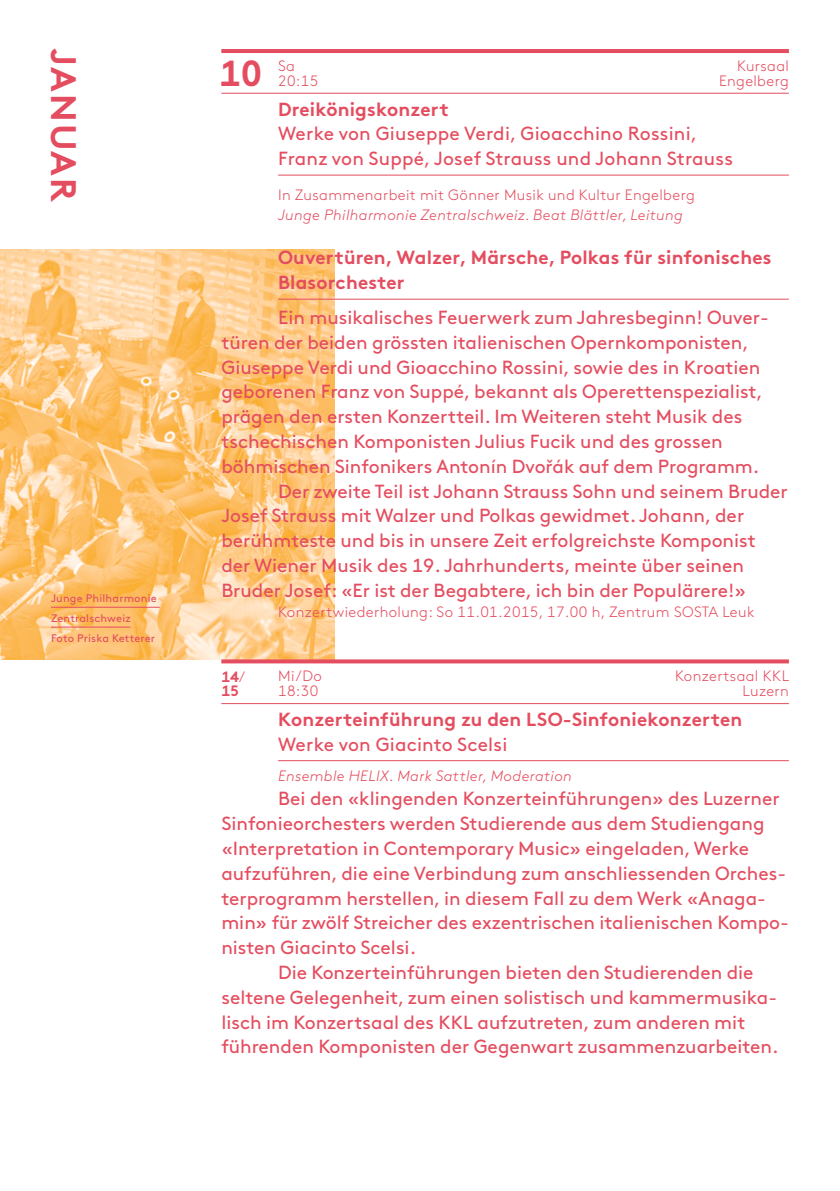
<style>
.page{position:relative;width:840px;height:1191px;background:#fff}
.page>*{position:absolute;margin:0;border:0;box-sizing:border-box;transform-origin:0 0}
.t1{font:700 36.2px "Brown Pro";color:#e44d5f}
.t2{font:35.4px "Brown Pro Bold Alt";letter-spacing:.06em;color:#e44d5f}
.t3{font:19px "Brown Pro Regular Alt";color:#e44d5f}
.t4{font:700 19px/24.8px "Brown Pro";letter-spacing:.01em;color:#e44d5f}
.t5{font:19px/24.8px "Brown Pro";letter-spacing:.01em;color:#e44d5f}
.t6{font:300 15px "Brown Pro";letter-spacing:.025em;color:#e44d5f}
.t7{font:italic 300 15px "Brown Pro";letter-spacing:.025em;color:#e44d5f}
.t8{font:700 15px/14.2px "Brown Pro";color:#e44d5f}
.t9{font:11px/19.8px "Brown Pro Regular Alt";letter-spacing:.015em;color:#e44d5f}
.s1{font-weight:300}
</style>
<div class="page">
<img style="left:0;top:249px;width:334px;height:410px">
<hr style="left:51px;top:607px;width:109px;height:1px;background:#e44d5f">
<hr style="left:51px;top:626px;width:79px;height:1px;background:#e44d5f">
<hr style="left:221px;top:49px;width:567px;height:4px;background:#e44d5f">
<hr style="left:221px;top:93px;width:567px;height:1px;background:#e44d5f">
<hr style="left:278px;top:175px;width:510px;height:1px;background:#e44d5f">
<hr style="left:278px;top:299px;width:510px;height:1px;background:#e44d5f">
<svg style="left:221px;top:659px;width:567px;height:4px;background:#e65e6d"></svg>
<hr style="left:221px;top:703px;width:567px;height:1px;background:#e44d5f">
<hr style="left:278px;top:760px;width:510px;height:1px;background:#e44d5f">
<h2 class="t2" style="left:92px;top:48px;width:155px;rotate:90deg">JANUAR</h2>
<h1 class="t1" style="left:219px;top:44px;width:44px">10</h1>
<p class="t6" style="left:278px;top:55px;width:18px">Sa</p>
<p class="t6" style="left:736px;top:55px;width:53px">Kursaal</p>
<p class="t6" style="left:278px;top:69px;width:42px">20:15</p>
<p class="t6" style="left:718px;top:69px;width:71px">Engelberg</p>
<p class="t4" style="left:278px;top:94px;width:172px">Dreikönigskonzert</p>
<p class="t5" style="left:278px;top:120px;width:456px">Werke von Giuseppe Verdi, Gioacchino Rossini,<br>Franz von Suppé, Josef Strauss und Johann Strauss</p>
<p class="t6" style="left:278px;top:184px;width:418px">In Zusammenarbeit mit Gönner Musik und Kultur Engelberg</p>
<p class="t7" style="left:278px;top:203px;width:406px">Junge Philharmonie Zentralschweiz. Beat Blättler, Leitung</p>
<p class="t4" style="left:278px;top:243px;width:494px">Ouvertüren, Walzer, Märsche, Polkas für sinfonisches<br>Blasorchester</p>
<p class="t3" style="left:278px;top:303px;width:492px">Ein musikalisches Feuerwerk zum Jahresbeginn! Ouver-</p>
<p class="t3" style="left:221px;top:328px;width:528px">türen der beiden grössten italienischen Opernkomponisten,</p>
<p class="t3" style="left:221px;top:352px;width:540px">Giuseppe Verdi und Gioacchino Rossini, sowie des in Kroatien</p>
<p class="t3" style="left:221px;top:377px;width:543px">geborenen Franz von Suppé, bekannt als Operettenspezialist,</p>
<p class="t3" style="left:221px;top:402px;width:522px">prägen den ersten Konzertteil. Im Weiteren steht Musik des</p>
<p class="t3" style="left:221px;top:427px;width:502px">tschechischen Komponisten Julius Fucik und des grossen</p>
<p class="t3" style="left:221px;top:452px;width:539px">böhmischen Sinfonikers Antonín Dvořák auf dem Programm.</p>
<p class="t3" style="left:278px;top:476px;width:511px">Der zweite Teil ist Johann Strauss Sohn und seinem Bruder</p>
<p class="t3" style="left:221px;top:501px;width:524px">Josef Strauss mit Walzer und Polkas gewidmet. Johann, der</p>
<p class="t3" style="left:221px;top:526px;width:535px">berühmteste und bis in unsere Zeit erfolgreichste Komponist</p>
<p class="t3" style="left:221px;top:551px;width:524px">der Wiener Musik des 19. Jahrhunderts, meinte über seinen</p>
<p class="t3" style="left:221px;top:576px;width:526px">Bruder Josef: «Er ist der Begabtere, ich bin der Populärere!»</p>
<p class="t6" style="left:278px;top:600px;width:477px">Konzertwiederholung: So 11.01.2015, 17.00 h, Zentrum SOSTA Leuk</p>
<p class="t9" style="left:51px;top:587px;width:107px">Junge Philharmonie<br>Zentralschweiz<br>Foto Priska Ketterer</p>
<p class="t6" style="left:278px;top:665px;width:45px">Mi/Do</p>
<p class="t6" style="left:674px;top:665px;width:116px">Konzertsaal KKL</p>
<p class="t6" style="left:278px;top:680px;width:42px">18:30</p>
<p class="t6" style="left:742px;top:680px;width:48px">Luzern</p>
<p class="t4" style="left:278px;top:705px;width:465px">Konzerteinführung zu den LSO-Sinfoniekonzerten</p>
<p class="t5" style="left:278px;top:730px;width:231px">Werke von Giacinto Scelsi</p>
<p class="t7" style="left:278px;top:764px;width:295px">Ensemble HELIX. Mark Sattler, Moderation</p>
<p class="t3" style="left:278px;top:784px;width:503px">Bei den «klingenden Konzerteinführungen» des Luzerner</p>
<p class="t3" style="left:221px;top:809px;width:544px">Sinfonieorchesters werden Studierende aus dem Studiengang</p>
<p class="t3" style="left:221px;top:834px;width:529px">«Interpretation in Contemporary Music» eingeladen, Werke</p>
<p class="t3" style="left:221px;top:858px;width:566px">aufzuführen, die eine Verbindung zum anschliessenden Orches-</p>
<p class="t3" style="left:221px;top:883px;width:546px">terprogramm herstellen, in diesem Fall zu dem Werk «Anaga-</p>
<p class="t3" style="left:221px;top:908px;width:568px">min» für zwölf Streicher des exzentrischen italienischen Kompo-</p>
<p class="t3" style="left:221px;top:933px;width:196px">nisten Giacinto Scelsi.</p>
<p class="t3" style="left:278px;top:958px;width:477px">Die Konzerteinführungen bieten den Studierenden die</p>
<p class="t3" style="left:221px;top:982px;width:557px">seltene Gelegenheit, zum einen solistisch und kammermusika-</p>
<p class="t3" style="left:221px;top:1007px;width:525px">lisch im Konzertsaal des KKL aufzutreten, zum anderen mit</p>
<p class="t3" style="left:221px;top:1032px;width:558px">führenden Komponisten der Gegenwart zusammenzuarbeiten.</p>
<p class="t8" style="left:221px;top:668px;width:25px">14<span class="s1">/<br></span>15</p>
</div>
